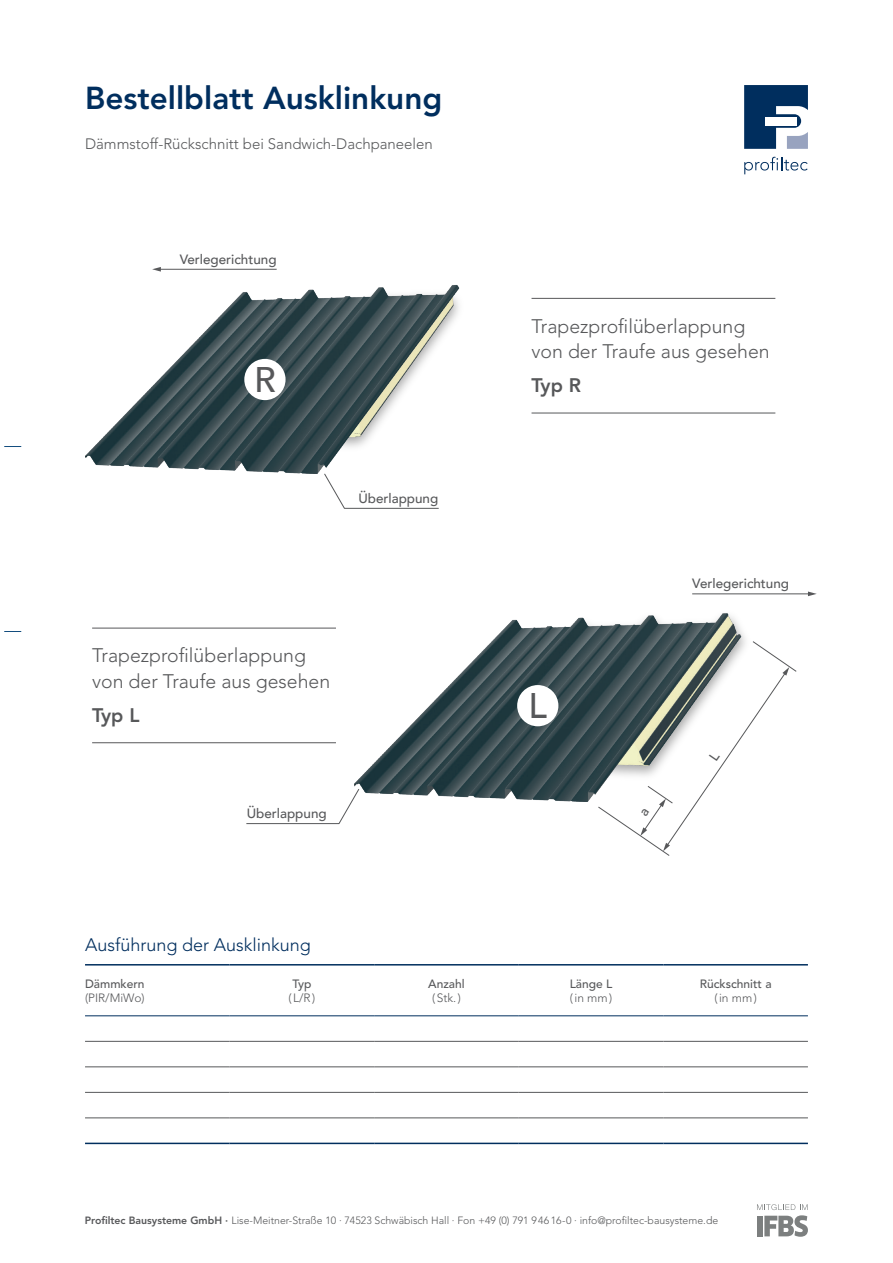
<style>
.page{position:relative;width:893px;height:1263px;background:#fff}
.page>*{position:absolute;margin:0;border:0;box-sizing:border-box;transform-origin:0 0}
.t1{font:500 35.55px "Avenir";color:#57585a}
.t2{font:800 31.5px "Avenir LT Pro";color:#002e5e}
.t3{font:300 19.5px/25.5px "Avenir LT Pro";color:#57585a}
.t4{font:800 19.5px "Avenir LT Pro";letter-spacing:-.055em;color:#57585a}
.t5{font:300 18px "Avenir LT Pro";color:#002e5e}
.t6{font:300 15px "Avenir LT Pro";color:#57585a}
.t7{font:500 13.5px "Avenir";color:#57585a}
.t8{font:500 12px "Avenir LT Pro";color:#57585a}
.t9{font:300 12px "Avenir LT Pro";color:#57585a}
.t10{font:300 10.5px "Avenir LT Pro";color:#57585a}
.s1{font-weight:800}
</style>
<div class="page">
<svg style="left:744px;top:85px;width:64px;height:64px"></svg>
<div style="left:765px;top:117px;width:32px;height:8px;background:#fff"></div>
<svg style="left:744px;top:157px;width:64px;height:17px"></svg>
<svg style="left:4px;top:446px;width:17px;height:1px"></svg>
<svg style="left:4px;top:631px;width:17px;height:1px"></svg>
<svg style="left:757px;top:1204px;width:51px;height:33px"></svg>
<img style="left:355px;top:613px;width:386px;height:188px">
<svg style="left:246px;top:788px;width:114px;height:36px"></svg>
<hr style="left:692px;top:593px;width:118px;height:1px;background:#57585a">
<svg style="left:808px;top:591px;width:9px;height:5px"></svg>
<div style="left:517px;top:685px;width:41px;height:41px;background:#fff;border-radius:50%"></div>
<img style="left:85px;top:285px;width:375px;height:189px">
<div style="left:244px;top:359px;width:42px;height:41px;background:#fff;border-radius:50%"></div>
<hr style="left:159px;top:269px;width:118px;height:1px;background:#57585a">
<svg style="left:152px;top:267px;width:9px;height:5px"></svg>
<svg style="left:323px;top:473px;width:116px;height:36px"></svg>
<hr style="left:531px;top:298px;width:244px;height:1px;background:#57585a">
<hr style="left:92px;top:628px;width:244px;height:1px;background:#57585a">
<hr style="left:531px;top:413px;width:244px;height:1px;background:#57585a">
<hr style="left:92px;top:742px;width:244px;height:1px;background:#57585a">
<hr style="left:85px;top:1041px;width:145px;height:1px;background:#57585a">
<hr style="left:230px;top:1041px;width:144px;height:1px;background:#57585a">
<hr style="left:374px;top:1041px;width:145px;height:1px;background:#57585a">
<hr style="left:519px;top:1041px;width:144px;height:1px;background:#57585a">
<hr style="left:663px;top:1041px;width:145px;height:1px;background:#57585a">
<hr style="left:85px;top:1066px;width:145px;height:1px;background:#57585a">
<hr style="left:230px;top:1066px;width:144px;height:1px;background:#57585a">
<hr style="left:374px;top:1066px;width:145px;height:1px;background:#57585a">
<hr style="left:519px;top:1066px;width:144px;height:1px;background:#57585a">
<hr style="left:663px;top:1066px;width:145px;height:1px;background:#57585a">
<hr style="left:85px;top:1092px;width:145px;height:1px;background:#57585a">
<hr style="left:230px;top:1092px;width:144px;height:1px;background:#57585a">
<hr style="left:374px;top:1092px;width:145px;height:1px;background:#57585a">
<hr style="left:519px;top:1092px;width:144px;height:1px;background:#57585a">
<hr style="left:663px;top:1092px;width:145px;height:1px;background:#57585a">
<hr style="left:85px;top:1117px;width:145px;height:1px;background:#57585a">
<hr style="left:230px;top:1117px;width:144px;height:1px;background:#57585a">
<hr style="left:374px;top:1117px;width:145px;height:1px;background:#57585a">
<hr style="left:519px;top:1117px;width:144px;height:1px;background:#57585a">
<hr style="left:663px;top:1117px;width:145px;height:1px;background:#57585a">
<hr style="left:85px;top:964px;width:145px;height:1px;background:#002e5e">
<hr style="left:230px;top:964px;width:144px;height:1px;background:#002e5e">
<hr style="left:374px;top:964px;width:145px;height:1px;background:#002e5e">
<hr style="left:519px;top:964px;width:144px;height:1px;background:#002e5e">
<hr style="left:663px;top:964px;width:145px;height:1px;background:#002e5e">
<hr style="left:85px;top:1143px;width:145px;height:1px;background:#002e5e">
<hr style="left:230px;top:1143px;width:144px;height:1px;background:#002e5e">
<hr style="left:374px;top:1143px;width:145px;height:1px;background:#002e5e">
<hr style="left:519px;top:1143px;width:144px;height:1px;background:#002e5e">
<hr style="left:663px;top:1143px;width:145px;height:1px;background:#002e5e">
<hr style="left:85px;top:1015px;width:145px;height:1px;background:#002e5e">
<hr style="left:230px;top:1015px;width:144px;height:1px;background:#002e5e">
<hr style="left:374px;top:1015px;width:145px;height:1px;background:#002e5e">
<hr style="left:519px;top:1015px;width:144px;height:1px;background:#002e5e">
<hr style="left:663px;top:1015px;width:145px;height:1px;background:#002e5e">
<svg style="left:597px;top:640px;width:200px;height:216px"></svg>
<h2 class="t2" style="left:85px;top:79px;width:359px">Bestellblatt Ausklinkung</h2>
<h3 class="t6" style="left:85px;top:135px;width:349px">Dämmstoff-Rückschnitt bei Sandwich-Dachpaneelen</h3>
<p class="t7" style="left:180px;top:247px;width:98px">Verlegerichtung</p>
<h1 class="t1" style="left:254px;top:349px;width:23px">R</h1>
<p class="t7" style="left:358px;top:486px;width:81px">Überlappung</p>
<h3 class="t3" style="left:92px;top:643px;width:240px">Trapezprofilüberlappung von der Traufe aus gesehen</h3>
<h3 class="t4" style="left:92px;top:703px;width:49px">Typ L</h3>
<p class="t7" style="left:247px;top:802px;width:81px">Überlappung</p>
<h3 class="t5" style="left:85px;top:934px;width:227px">Ausführung der Ausklinkung</h3>
<p class="t8" style="left:85px;top:976px;width:61px">Dämmkern</p>
<p class="t9" style="left:85px;top:991px;width:61px">(PIR/MiWo)</p>
<p class="t8" style="left:292px;top:976px;width:20px">Typ</p>
<p class="t9" style="left:288px;top:991px;width:28px">(L/R)</p>
<p class="t8" style="left:428px;top:976px;width:38px">Anzahl</p>
<p class="t9" style="left:432px;top:991px;width:30px">(Stk.)</p>
<h3 class="t3" style="left:531px;top:313px;width:240px">Trapezprofilüberlappung von der Traufe aus gesehen</h3>
<h3 class="t4" style="left:531px;top:374px;width:51px">Typ R</h3>
<h1 class="t1" style="left:529px;top:675px;width:20px">L</h1>
<p class="t7" style="left:692px;top:572px;width:98px">Verlegerichtung</p>
<p class="t8" style="left:570px;top:976px;width:44px">Länge L</p>
<p class="t9" style="left:570px;top:991px;width:44px">(in mm)</p>
<p class="t8" style="left:700px;top:976px;width:73px">Rückschnitt a</p>
<p class="t9" style="left:714px;top:991px;width:44px">(in mm)</p>
<p class="t10" style="left:85px;top:1214px;width:635px"><span class="s1">Profiltec Bausysteme GmbH ·</span> Lise-Meitner-Straße 10 · 74523 Schwäbisch Hall · Fon +49 (0) 791 94616-0 · info@profiltec-bausysteme.de</p>
</div>
